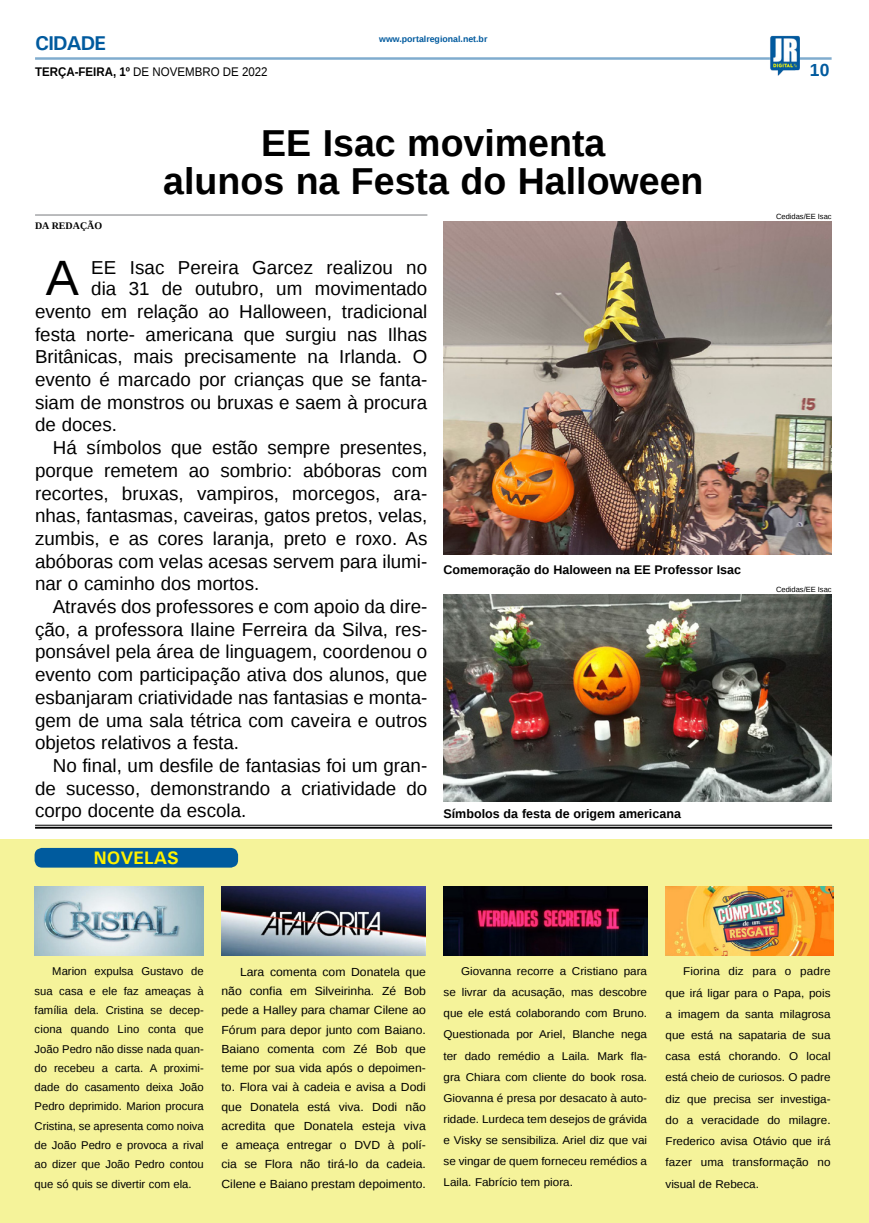
<style>
.page{position:relative;width:869px;height:1223px;background:#fff}
.page>*{position:absolute;margin:0;border:0;box-sizing:border-box;transform-origin:0 0}
.MATÉRIA{font:49.62px "Liberation Sans";color:#000}
.TÍTULO{font:700 37.5px "Liberation Sans";color:#000}
.TITULO_PG{font:700 20px "Univers";letter-spacing:-.04em;color:#005a9e}
.MATÉRIA-2{font:18.75px/22.8px "Liberation Sans";color:#000;text-align:justify}
.t1{font:700 18.12px "Univers";color:#fff200}
.TÍTULO-2{font:700 17.5px "Liberation Sans";color:#005a9e}
.LEGENDA{font:700 12.5px "Liberation Sans";color:#000}
.DATA_PG{font:12.5px "Liberation Sans";color:#000;scale:.92 1}
.MATÉRIA-3{font:11.75px/19.2px "Liberation Sans";color:#000;text-align:justify;scale:1.04 1}
.MATÉRIA-4{font:11.25px/21.2px "Liberation Sans";color:#000;text-align:justify;scale:1.04 1}
.MATÉRIA-5{font:11.25px/19.2px "Liberation Sans";color:#000;text-align:justify}
.CRÉDITO_NOME{font:700 10px "Liberation Serif";color:#000}
.DATA_PG-2{font:700 8.75px "Liberation Sans";color:#005a9e}
.CRÉDITO_FOTO{font:7.5px "Liberation Sans";color:#000}
.s1{font-weight:700}
</style>
<div class="page">
<hr style="left:35px;top:57px;width:796px;height:3px;background:#005a9e">
<img style="left:769px;top:36px;width:30px;height:40px">
<div style="left:0;top:839px;width:868px;height:383px;background:#f5f39a"></div>
<div style="left:35px;top:848px;width:203px;height:19px;background:#005b9e;border-radius:8px"></div>
<hr style="left:35px;top:825px;width:796px;height:1px;background:#000101">
<hr style="left:35px;top:826px;width:796px;height:2px;background:#000101">
<img style="left:221px;top:886px;width:204px;height:69px">
<img style="left:665px;top:886px;width:168px;height:69px">
<img style="left:443px;top:886px;width:204px;height:69px">
<img style="left:35px;top:886px;width:169px;height:69px">
<hr style="left:35px;top:214px;width:392px;height:2px;background:#939598">
<img style="left:443px;top:222px;width:388px;height:333px">
<img style="left:443px;top:594px;width:388px;height:207px">
<p class="TITULO_PG" style="left:35px;top:31px;width:72px">CIDADE</p>
<p class="DATA_PG" style="left:35px;top:65px;width:254px"><span class="s1">TERÇA-FEIRA, 1º</span> DE NOVEMBRO DE 2022</p>
<p class="DATA_PG-2" style="left:379px;top:33px;width:110px">www.portalregional.net.br</p>
<p class="TÍTULO" style="left:261px;top:118px;width:345px">EE Isac movimenta</p>
<p class="TÍTULO" style="left:163px;top:155px;width:541px">alunos na Festa do Halloween</p>
<p class="CRÉDITO_NOME" style="left:35px;top:218px;width:69px">DA REDAÇÃO</p>
<p class="MATÉRIA" style="left:46px;top:250px;width:35px">A</p>
<p class="MATÉRIA-2" style="left:91px;top:257px;width:337px">EE Isac Pereira Garcez realizou no</p>
<p class="MATÉRIA-2" style="left:91px;top:278px;width:337px">dia 31 de outubro, um movimentado</p>
<p class="MATÉRIA-2" style="left:35px;top:301px;width:393px">evento em relação ao Halloween, tradicional</p>
<p class="MATÉRIA-2" style="left:35px;top:323px;width:393px">festa norte- americana que surgiu nas Ilhas</p>
<p class="MATÉRIA-2" style="left:35px;top:346px;width:393px">Britânicas, mais precisamente na Irlanda. O</p>
<p class="MATÉRIA-2" style="left:35px;top:369px;width:393px">evento é marcado por crianças que se fanta-</p>
<p class="MATÉRIA-2" style="left:35px;top:391px;width:393px">siam de monstros ou bruxas e saem à procura</p>
<p class="MATÉRIA-2" style="left:35px;top:414px;width:83px">de doces.</p>
<p class="MATÉRIA-2" style="left:35px;top:437px;width:393px;text-indent:18px">Há símbolos que estão sempre presentes, porque remetem ao sombrio: abóboras com recortes, bruxas, vampiros, morcegos, ara&shy;nhas, fantasmas, caveiras, gatos pretos, velas, zumbis, e as cores laranja, preto e roxo. As abóboras com velas acesas servem para ilumi&shy;nar o caminho dos mortos.</p>
<p class="MATÉRIA-2" style="left:35px;top:596px;width:393px;text-indent:18px">Através dos professores e com apoio da dire&shy;ção, a professora Ilaine Ferreira da Silva, res&shy;ponsável pela área de linguagem, coordenou o evento com participação ativa dos alunos, que esbanjaram criatividade nas fantasias e monta&shy;gem de uma sala tétrica com caveira e outros objetos relativos a festa.</p>
<p class="MATÉRIA-2" style="left:35px;top:755px;width:393px;text-indent:18px">No final, um desfile de fantasias foi um gran&shy;de sucesso, demonstrando a criatividade do corpo docente da escola.</p>
<p class="t1" style="left:94px;top:846px;width:87px">NOVELAS</p>
<p class="LEGENDA" style="left:443px;top:561px;width:299px">Comemoração do Haloween na EE Professor Isac</p>
<p class="LEGENDA" style="left:443px;top:804px;width:239px">Símbolos da festa de origem americana</p>
<p class="TÍTULO-2" style="left:809px;top:58px;width:21px">10</p>
<p class="CRÉDITO_FOTO" style="left:775px;top:212px;width:57px">Cedidas/EE Isac</p>
<p class="CRÉDITO_FOTO" style="left:775px;top:585px;width:57px">Cedidas/EE Isac</p>
<p class="MATÉRIA-5" style="left:35px;top:962px;width:171px;text-indent:18px">Marion expulsa Gustavo de sua casa e ele faz ameaças à família dela. Cristina se decep&shy;ciona quando Lino conta que João Pedro não disse nada quan&shy;do recebeu a carta. A proximi&shy;dade do casamento deixa João Pedro deprimido. Marion procura Cristina, se apresenta como noiva de João Pedro e provoca a rival ao dizer que João Pedro contou que só quis se divertir com ela.</p>
<p class="MATÉRIA-3" style="left:221px;top:962px;width:198px;text-indent:18px">Lara comenta com Donatela que não confia em Silveirinha. Zé Bob pede a Halley para chamar Cilene ao Fórum para depor junto com Baiano.<br>Baiano comenta com Zé Bob que teme por sua vida após o depoimen&shy;to. Flora vai à cadeia e avisa a Dodi que Donatela está viva. Dodi não acredita que Donatela esteja viva e ameaça entregar o DVD à polí&shy;cia se Flora não tirá-lo da cadeia.<br>Cilene e Baiano prestam depoimento.</p>
<p class="MATÉRIA-4" style="left:443px;top:961px;width:197px;text-indent:18px">Giovanna recorre a Cristiano para se livrar da acusação, mas descobre que ele está colaborando com Bruno.<br>Questionada por Ariel, Blanche nega ter dado remédio a Laila. Mark fla&shy;gra Chiara com cliente do book rosa.<br>Giovanna é presa por desacato à auto&shy;ridade. Lurdeca tem desejos de grávida e Visky se sensibiliza. Ariel diz que vai se vingar de quem forneceu remédios a Laila. Fabrício tem piora.</p>
<p class="MATÉRIA-4" style="left:665px;top:961px;width:160px;text-indent:18px">Fiorina diz para o padre que irá ligar para o Papa, pois a imagem da santa milagrosa que está na sapataria de sua casa está chorando. O local está cheio de curiosos. O padre diz que precisa ser investiga&shy;do a veracidade do milagre.<br>Frederico avisa Otávio que irá fazer uma transformação no visual de Rebeca.</p>
</div>
